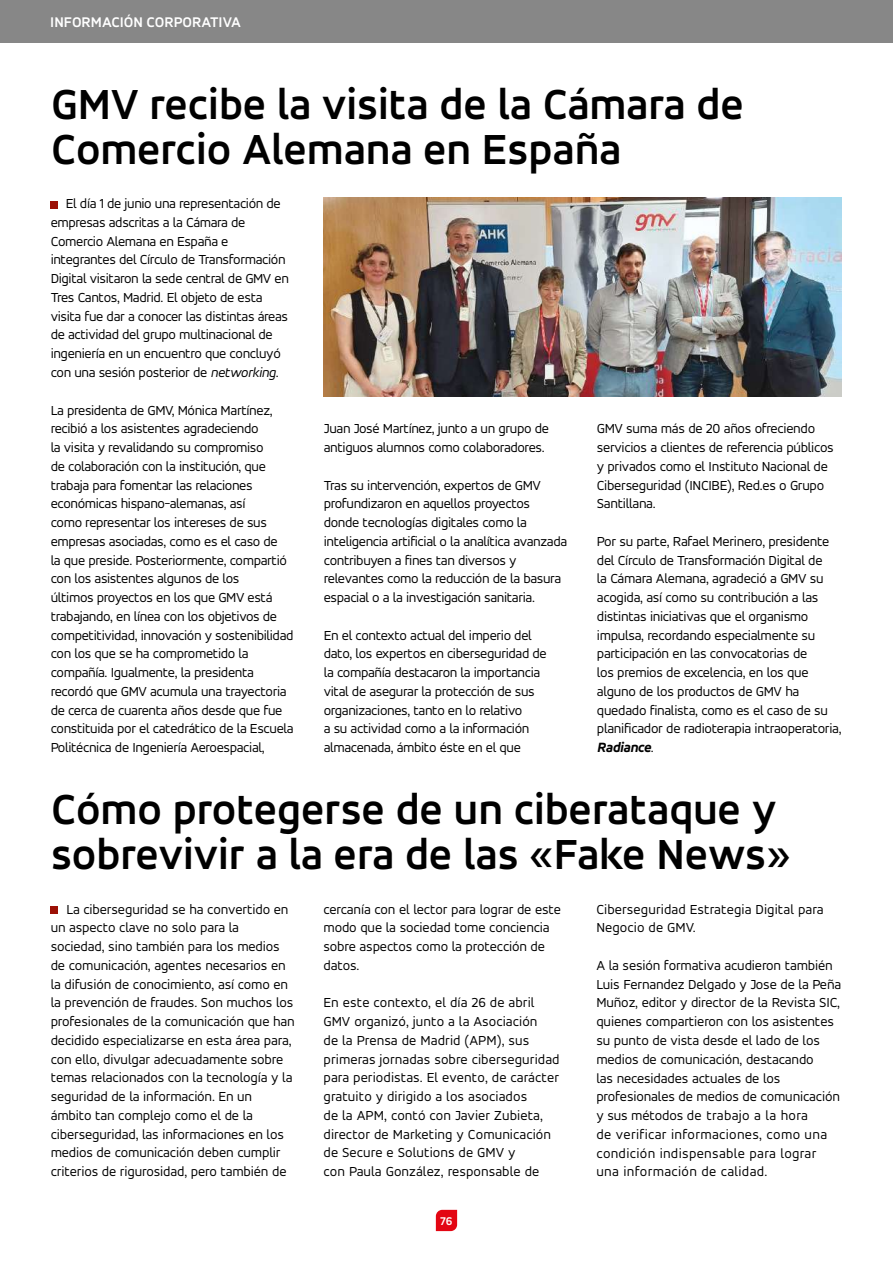
<style>
.page{position:relative;width:893px;height:1263px;background:#fff}
.page>*{position:absolute;margin:0;border:0;box-sizing:border-box;transform-origin:0 0}
.t1{font:700 45px/45px "Accord Alternate";color:#000}
.t2{font:700 15px "Accord Alternate";color:#fff}
.t3{font:14.25px/18.8px "Accord Alternate";letter-spacing:-.02em;color:#000}
.t4{font:14.25px/18.8px "Accord Alternate";letter-spacing:.005em;color:#000}
.t5{font:700 12px "Accord Alternate";color:#fff}
.s1{font-style:italic}
.s2{font-weight:700;font-style:italic;font-stretch:expanded}
</style>
<div class="page">
<div style="left:0;top:0;width:893px;height:43px;background:#878787"></div>
<svg style="left:436px;top:1210px;width:21px;height:21px"></svg>
<div style="left:51px;top:907px;width:7px;height:7px;background:#9c1006"></div>
<div style="left:51px;top:201px;width:7px;height:7px;background:#9c1006"></div>
<img style="left:324px;top:197px;width:518px;height:200px">
<p class="t2" style="left:50px;top:13px;width:192px">INFORMACIÓN CORPORATIVA</p>
<h1 class="t1" style="left:51px;top:81px;width:694px">GMV recibe la visita de la Cámara de<br>Comercio Alemana en España</h1>
<p class="t3" style="left:51px;top:194px;width:240px;text-indent:15px">El día 1 de junio una representación de empresas adscritas a la Cámara de Comercio Alemana en España e integrantes del Círculo de Transformación Digital visitaron la sede central de GMV en Tres Cantos, Madrid. El objeto de esta visita fue dar a conocer las distintas áreas de actividad del grupo multinacional de ingeniería en un encuentro que concluyó con una sesión posterior de <span class="s1">networking</span>.</p>
<p class="t3" style="left:51px;top:400px;width:244px">La presidenta de GMV, Mónica Martínez, recibió a los asistentes agradeciendo<br>la visita y revalidando su compromiso<br>de colaboración con la institución, que trabaja para fomentar las relaciones económicas hispano-alemanas, así<br>como representar los intereses de sus empresas asociadas, como es el caso de<br>la que preside. Posteriormente, compartió con los asistentes algunos de los<br>últimos proyectos en los que GMV está trabajando, en línea con los objetivos de competitividad, innovación y sostenibilidad con los que se ha comprometido la compañía. Igualmente, la presidenta recordó que GMV acumula una trayectoria de cerca de cuarenta años desde que fue constituida por el catedrático de la Escuela Politécnica de Ingeniería Aeroespacial,</p>
<p class="t3" style="left:597px;top:419px;width:238px">GMV suma más de 20 años ofreciendo servicios a clientes de referencia públicos y privados como el Instituto Nacional de Ciberseguridad (INCIBE), Red.es o Grupo Santillana.</p>
<p class="t3" style="left:597px;top:532px;width:246px">Por su parte, Rafael Merinero, presidente del Círculo de Transformación Digital de<br>la Cámara Alemana, agradeció a GMV su acogida, así como su contribución a las distintas iniciativas que el organismo impulsa, recordando especialmente su participación en las convocatorias de<br>los premios de excelencia, en los que alguno de los productos de GMV ha quedado finalista, como es el caso de su planificador de radioterapia intraoperatoria, <span class="s2">Radiance</span>.</p>
<p class="t3" style="left:324px;top:419px;width:227px">Juan José Martínez, junto a un grupo de antiguos alumnos como colaboradores.</p>
<p class="t3" style="left:324px;top:475px;width:245px">Tras su intervención, expertos de GMV profundizaron en aquellos proyectos donde tecnologías digitales como la inteligencia artificial o la analítica avanzada contribuyen a fines tan diversos y relevantes como la reducción de la basura espacial o a la investigación sanitaria.</p>
<p class="t3" style="left:324px;top:625px;width:225px">En el contexto actual del imperio del dato, los expertos en ciberseguridad de la compañía destacaron la importancia vital de asegurar la protección de sus organizaciones, tanto en lo relativo<br>a su actividad como a la información almacenada, ámbito éste en el que</p>
<h1 class="t1" style="left:51px;top:786px;width:741px">Cómo protegerse de un ciberataque y sobrevivir a la era de las «Fake News»</h1>
<p class="t3" style="left:51px;top:899px;width:246px;text-indent:16px">La ciberseguridad se ha convertido en un aspecto clave no solo para la sociedad, sino también para los medios de comunicación, agentes necesarios en la difusión de conocimiento, así como en la prevención de fraudes. Son muchos los profesionales de la comunicación que han decidido especializarse en esta área para, con ello, divulgar adecuadamente sobre temas relacionados con la tecnología y la seguridad de la información. En un ámbito tan complejo como el de la ciberseguridad, las informaciones en los medios de comunicación deben cumplir criterios de rigurosidad, pero también de</p>
<p class="t3" style="left:324px;top:899px;width:239px">cercanía con el lector para lograr de este modo que la sociedad tome conciencia sobre aspectos como la protección de datos.</p>
<p class="t4" style="left:596px;top:899px;width:229px">Ciberseguridad Estrategia Digital para<br>Negocio de GMV.</p>
<p class="t3" style="left:596px;top:956px;width:246px">A la sesión formativa acudieron también Luis Fernandez Delgado y Jose de la Peña Muñoz, editor y director de la Revista SIC, quienes compartieron con los asistentes su punto de vista desde el lado de los medios de comunicación, destacando<br>las necesidades actuales de los profesionales de medios de comunicación y sus métodos de trabajo a la hora<br>de verificar informaciones, como una condición indispensable para lograr una información de calidad.</p>
<p class="t4" style="left:324px;top:993px;width:238px">En este contexto, el día 26 de abril GMV organizó, junto a la Asociación<br>de la Prensa de Madrid (APM), sus primeras jornadas sobre ciberseguridad para periodistas. El evento, de carácter gratuito y dirigido a los asociados<br>de la APM, contó con Javier Zubieta, director de Marketing y Comunicación de Secure e Solutions de GMV y<br>con Paula González, responsable de</p>
<p class="t5" style="left:440px;top:1214px;width:14px">76</p>
</div>
